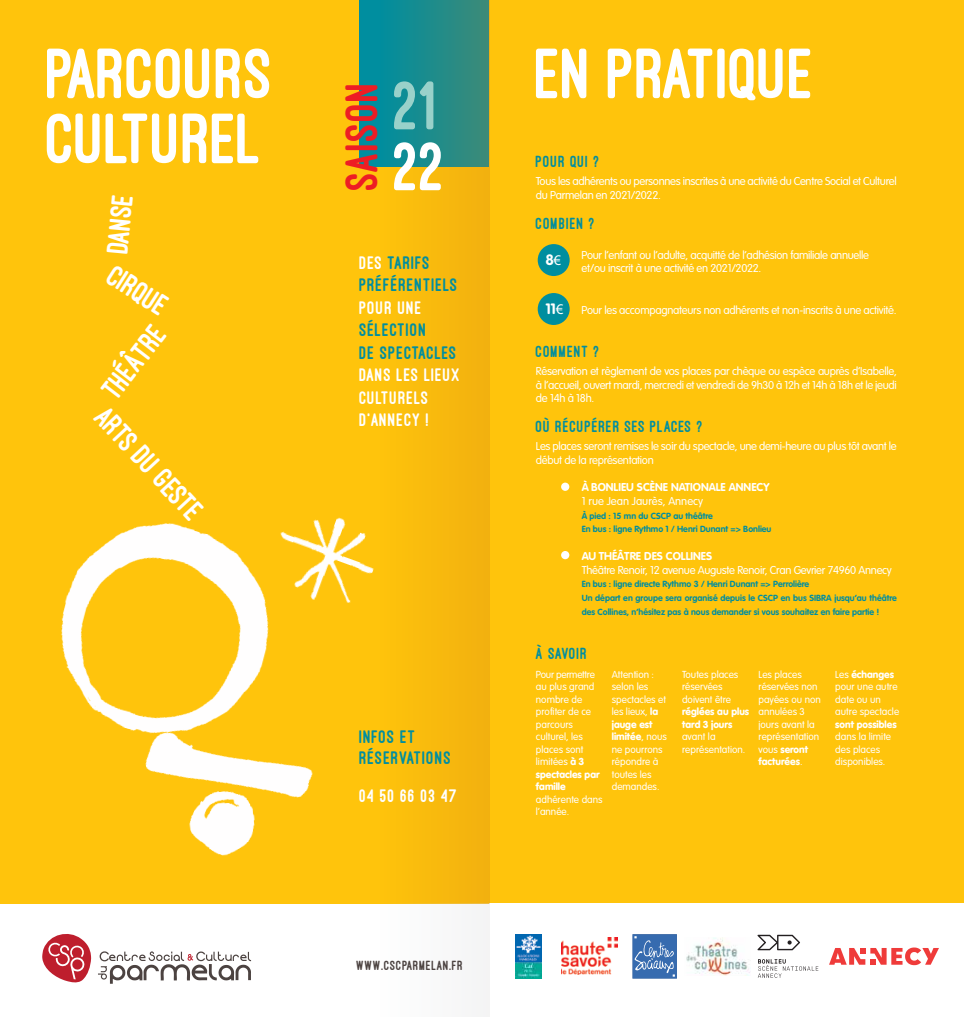
<style>
.page{position:relative;width:964px;height:1017px;background:#fff}
.page>*{position:absolute;margin:0;border:0;box-sizing:border-box;transform-origin:0 0}
.t1{font:800 73.62px "Ostrich Sans";color:#fff}
.t2{font:800 47.5px "Ostrich Sans";letter-spacing:.025em;color:#ed1d24}
.t3{font:800 31px "Ostrich Sans";color:#fff}
.t4{font:800 18.75px/22.5px "Ostrich Sans";letter-spacing:.05em;color:#008e9f}
.t5{font:800 18.75px/22.5px "Ostrich Sans";letter-spacing:.05em;color:#fff}
.t6{font:800 16.62px "Ostrich Sans";letter-spacing:.05em;color:#008e9f}
.t7{font:700 14.88px "VAG Rounded";color:#fff}
.t8{font:800 13.75px "Ostrich Sans";letter-spacing:.05em;color:#4c4341}
.t9{font:300 11.25px/13.8px "VAG Rounded";letter-spacing:-.025em;color:#fff}
.t10{font:700 11.25px "VAG Rounded";color:#fff}
.t11{font:300 11.25px "VAG Rounded";color:#fff}
.t12{font:300 10px/12.5px "VAG Rounded";color:#fff}
.t13{font:900 10px/12.5px "VAG Rounded";color:#fff}
.t14{font:700 8.75px/13.8px "VAG Rounded";color:#008e9f}
.s1{color:#fff}
.s2{font-family:"Myriad Pro";font-weight:400}
.s3{font-weight:900}
</style>
<div class="page">
<div style="left:489px;top:0;width:475px;height:928px;background:#ffc40c"></div>
<div style="left:0;top:0;width:489px;height:903px;background:#ffc40c"></div>
<div style="left:359px;top:0;width:130px;height:166px;background:#008e9f"></div>
<div style="left:489px;top:903px;width:475px;height:114px;background:#fff"></div>
<svg style="left:377px;top:0;width:112px;height:903px"></svg>
<div style="left:377px;top:903px;width:112px;height:114px;background:#f9f9fa"></div>
<svg style="left:42px;top:934px;width:49px;height:49px"></svg>
<svg style="left:98px;top:951px;width:153px;height:33px"></svg>
<hr style="left:489px;top:1016px;width:155px;height:1px;background:#ed1d24">
<div style="left:538px;top:244px;width:32px;height:32px;background:#008e9f;border-radius:50%"></div>
<div style="left:538px;top:293px;width:32px;height:32px;background:#008e9f;border-radius:50%"></div>
<div style="left:561px;top:483px;width:8px;height:8px;background:#fff;border-radius:50%"></div>
<div style="left:561px;top:551px;width:8px;height:8px;background:#fff;border-radius:50%"></div>
<svg style="left:47px;top:49px;width:162px;height:49px"></svg>
<svg style="left:216px;top:49px;width:53px;height:49px"></svg>
<svg style="left:47px;top:114px;width:53px;height:49px"></svg>
<svg style="left:106px;top:114px;width:70px;height:49px"></svg>
<svg style="left:183px;top:114px;width:75px;height:49px"></svg>
<svg style="left:394px;top:142px;width:47px;height:48px"></svg>
<svg style="left:394px;top:81px;width:39px;height:48px;background:#56aeae"></svg>
<svg style="left:829px;top:947px;width:110px;height:18px"></svg>
<img style="left:515px;top:961px;width:27px;height:17px">
<img style="left:515px;top:935px;width:27px;height:26px">
<svg style="left:632px;top:934px;width:45px;height:45px;background:#527fb9"></svg>
<img style="left:561px;top:937px;width:56px;height:38px">
<svg style="left:757px;top:935px;width:43px;height:15px"></svg>
<svg style="left:758px;top:959px;width:60px;height:19px"></svg>
<img style="left:686px;top:938px;width:64px;height:37px">
<hr style="left:14px;top:1016px;width:155px;height:1px;background:#ffc40c">
<img style="left:298px;top:492px;width:91px;height:128px">
<img style="left:198px;top:840px;width:52px;height:16px">
<img style="left:61px;top:523px;width:236px;height:208px">
<img style="left:135px;top:691px;width:178px;height:149px">
<h3 class="t3" style="left:101px;top:252px;width:60px;rotate:-85deg">DANSE</h3>
<h3 class="t3" style="left:119px;top:259px;width:67px;rotate:33deg">CIRQUE</h3>
<h3 class="t3" style="left:96px;top:384px;width:85px;rotate:-52deg">THÉÂTRE</h3>
<h3 class="t3" style="left:112px;top:400px;width:145px;rotate:47deg">ARTS DU GESTE</h3>
<h2 class="t2" style="left:336px;top:190px;width:111px;rotate:-90deg">SAISON</h2>
<h3 class="t4" style="left:359px;top:251px;width:100px"><span class="s1">DES</span> TARIFS<br>PRÉFÉRENTIELS</h3>
<h3 class="t5" style="left:359px;top:296px;width:64px">POUR UNE</h3>
<h3 class="t4" style="left:359px;top:319px;width:99px">SÉLECTION<br>DE SPECTACLES</h3>
<h3 class="t5" style="left:359px;top:364px;width:102px">DANS LES LIEUX<br>CULTURELS<br>D’ANNECY !</h3>
<h3 class="t4" style="left:359px;top:726px;width:93px;line-height:21.2px">INFOS ET<br>RÉSERVATIONS</h3>
<h3 class="t5" style="left:359px;top:784px;width:99px">04 50 66 03 47</h3>
<p class="t8" style="left:356px;top:958px;width:108px">WWW.CSCPARMELAN.FR</p>
<h1 class="t1" style="left:536px;top:35px;width:280px">EN PRATIQUE</h1>
<h3 class="t6" style="left:536px;top:153px;width:65px">POUR QUI ?</h3>
<p class="t9" style="left:536px;top:174px;width:362px">Tous les adhérents ou personnes inscrites à une activité du Centre Social et Culturel du Parmelan en 2021/2022.</p>
<h3 class="t6" style="left:536px;top:214px;width:60px">COMBIEN ?</h3>
<p class="t9" style="left:581px;top:248px;width:289px">Pour l’enfant ou l’adulte, acquitté de l’adhésion familiale annuelle et/ou inscrit à une activité en 2021/2022.</p>
<p class="t9" style="left:581px;top:303px;width:316px">Pour les accompagnateurs non adhérents et non-inscrits à une activité.</p>
<h3 class="t6" style="left:536px;top:343px;width:65px">COMMENT ?</h3>
<p class="t9" style="left:536px;top:364px;width:362px;text-align:justify">Réservation et règlement de vos places par chèque ou espèce auprès d’Isabelle, à l’accueil, ouvert mardi, mercredi et vendredi de 9h30 à 12h et 14h à 18h et le jeudi de 14h à 18h.</p>
<h3 class="t6" style="left:536px;top:418px;width:168px">OÙ RÉCUPÉRER SES PLACES ?</h3>
<p class="t9" style="left:536px;top:439px;width:362px">Les places seront remises le soir du spectacle, une demi-heure au plus tôt avant le début de la représentation</p>
<p class="t10" style="left:582px;top:480px;width:189px">À BONLIEU SCÈNE NATIONALE ANNECY</p>
<p class="t11" style="left:582px;top:494px;width:123px">1 rue Jean Jaurès, Annecy</p>
<p class="t14" style="left:582px;top:509px;width:191px">À pied : 15 mn du CSCP au théâtre<br>En bus : ligne Rythmo 1 / Henri Dunant =&gt; Bonlieu</p>
<p class="t10" style="left:582px;top:549px;width:132px">AU THÉÂTRE DES COLLINES</p>
<p class="t9" style="left:582px;top:563px;width:312px">Théâtre Renoir, 12 avenue Auguste Renoir, Cran Gevrier 74960 Annecy</p>
<p class="t14" style="left:582px;top:578px;width:317px">En bus : ligne directe Rythmo 3 / Henri Dunant =&gt; Perrolière<br>Un départ en groupe sera organisé depuis le CSCP en bus SIBRA jusqu’au théâtre des Collines, n’hésitez pas à nous demander si vous souhaitez en faire partie !</p>
<h3 class="t6" style="left:536px;top:644px;width:53px">À SAVOIR</h3>
<h3 class="t7" style="left:545px;top:251px;width:17px">8<span class="s2">€</span></h3>
<h3 class="t7" style="left:545px;top:300px;width:19px">11<span class="s2">€</span></h3>
<p class="t12" style="left:536px;top:668px;width:65px">Pour permettre au plus grand nombre de profiter de ce parcours culturel, les places sont limitées <span class="s3">à 3 spectacles par famille</span></p>
<p class="t12" style="left:536px;top:793px;width:68px">adhérente dans l’année.</p>
<p class="t12" style="left:612px;top:668px;width:57px">Attention : selon les spectacles et les lieux, <span class="s3">la jauge est limitée</span>, nous ne pourrons répondre à toutes les demandes.</p>
<p class="t12" style="left:758px;top:668px;width:64px">Les places réservées non payées ou non annulées 3 jours avant la représentation vous <span class="s3">seront facturées</span>.</p>
<p class="t12" style="left:682px;top:668px;width:58px">Toutes places réservées doivent être</p>
<p class="t13" style="left:682px;top:706px;width:69px">réglées au plus tard 3 jours</p>
<p class="t12" style="left:682px;top:731px;width:65px">avant la représentation.</p>
<p class="t12" style="left:835px;top:668px;width:65px">Les <span class="s3">échanges </span>pour une autre date ou un autre spectacle</p>
<p class="t13" style="left:835px;top:718px;width:63px">sont possibles</p>
<p class="t12" style="left:835px;top:731px;width:57px">dans la limite des places disponibles.</p>
</div>
